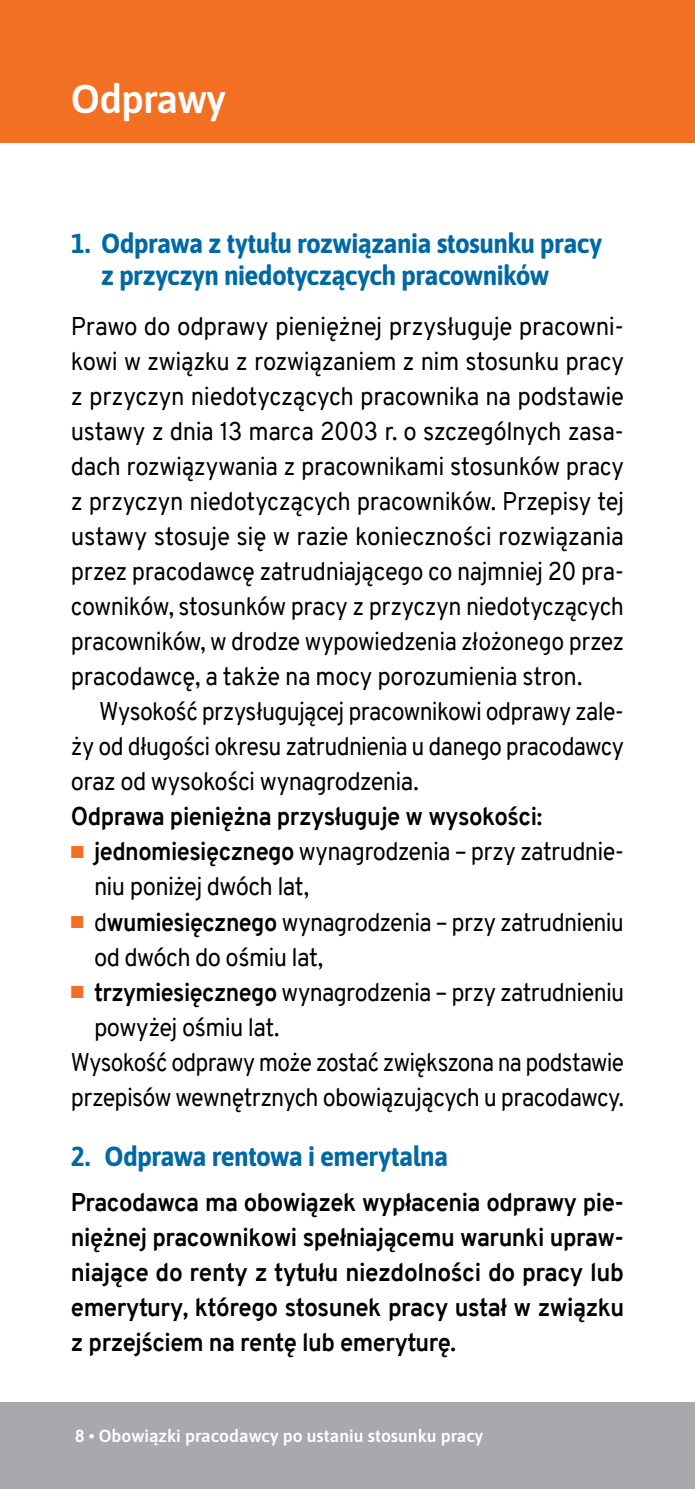
<style>
.page{position:relative;width:695px;height:1489px;background:#fff}
.page>*{position:absolute;margin:0;border:0;box-sizing:border-box;transform-origin:0 0}
.t1{font:600 40px "Asap";letter-spacing:-.02em;color:#fff}
.t2{font:700 27.5px/32.5px "Asap";letter-spacing:-.025em;color:#0069a5;scale:.95 1}
.t3{font:25px/35px "Overpass";letter-spacing:-.03em;color:#000;text-align:justify}
.t4{font:25px/35px "Overpass";letter-spacing:-.03em;color:#000;text-align:justify;scale:.93 1}
.t5{font:700 25px/35px "Overpass";letter-spacing:-.02em;color:#000;text-align:justify;scale:.95 1}
.t6{font:25px/35px "Overpass";letter-spacing:-.03em;color:#000;scale:.94 1}
.t7{font:25px "Overpass";letter-spacing:-.03em;color:#000;scale:.91 1}
.t8{font:25px "Overpass";letter-spacing:-.03em;color:#000;scale:.95 1}
.t9{font:600 17.5px "Asap";color:#fff}
.s1{color:#f36f21}
.s2{font-weight:700}
</style>
<div class="page">
<div style="left:0;top:0;width:694px;height:142px;background:#f36f21"></div>
<div style="left:0;top:1402px;width:694px;height:86px;background:#a7a9ac"></div>
<h1 class="t1" style="left:71px;top:71px;width:156px">Odprawy</h1>
<p class="t2" style="left:101px;top:225px;width:528px;text-indent:-30px">1. Odprawa z tytułu rozwiązania stosunku pracy z przyczyn niedotyczących pracowników</p>
<p class="t3" style="left:71px;top:309px;width:554px">Prawo do odprawy pieniężnej przysługuje pracowni&shy;kowi w związku z rozwiązaniem z nim stosunku pracy z przyczyn niedotyczących pracownika na podstawie ustawy z dnia 13 marca 2003 r. o szczególnych zasa&shy;dach rozwiązywania z pracownikami stosunków pracy z przyczyn niedotyczących pracowników. Przepisy tej ustawy stosuje się w razie konieczności rozwiązania przez pracodawcę zatrudniającego co najmniej 20 pra&shy;cowników, stosunków pracy z przyczyn niedotyczących pracowników, w drodze wypowiedzenia złożonego przez pracodawcę, a także na mocy porozumienia stron.</p>
<p class="t4" style="left:71px;top:694px;width:596px;text-indent:28px">Wysokość przysługującej pracownikowi odprawy zale&shy;ży od długości okresu zatrudnienia u danego pracodawcy oraz od wysokości wynagrodzenia.</p>
<p class="t5" style="left:71px;top:799px;width:497px">Odprawa pieniężna przysługuje w wysokości:</p>
<p class="t6" style="left:94px;top:834px;width:565px;text-indent:-23px"><span class="s1">■</span> <span class="s2">jednomiesięcznego</span> wynagrodzenia – przy zatrudnie&shy;niu poniżej dwóch lat,</p>
<p class="t4" style="left:94px;top:904px;width:571px;text-indent:-23px"><span class="s1">■</span> d<span class="s2">wumiesięcznego</span> wynagrodzenia – przy zatrudnieniu od dwóch do ośmiu lat,</p>
<p class="t4" style="left:71px;top:974px;width:596px"><span class="s1">■</span> <span class="s2">trzymiesięcznego</span> wynagrodzenia – przy zatrudnieniu</p>
<p class="t8" style="left:94px;top:1008px;width:197px">powyżej ośmiu lat.</p>
<p class="t7" style="left:71px;top:1043px;width:609px">Wysokość odprawy może zostać zwiększona na podstawie</p>
<p class="t4" style="left:71px;top:1079px;width:596px">przepisów wewnętrznych obowiązujących u pracodawcy.</p>
<p class="t2" style="left:71px;top:1139px;width:398px">2. Odprawa rentowa i emerytalna</p>
<p class="t5" style="left:71px;top:1184px;width:584px">Pracodawca ma obowiązek wypłacenia odprawy pie&shy;niężnej pracownikowi spełniającemu warunki upraw&shy;niające do renty z tytułu niezdolności do pracy lub emerytury, którego stosunek pracy ustał w związku z przejściem na rentę lub emeryturę.</p>
<p class="t9" style="left:75px;top:1423px;width:409px">8 • Obowiązki pracodawcy po ustaniu stosunku pracy</p>
</div>
